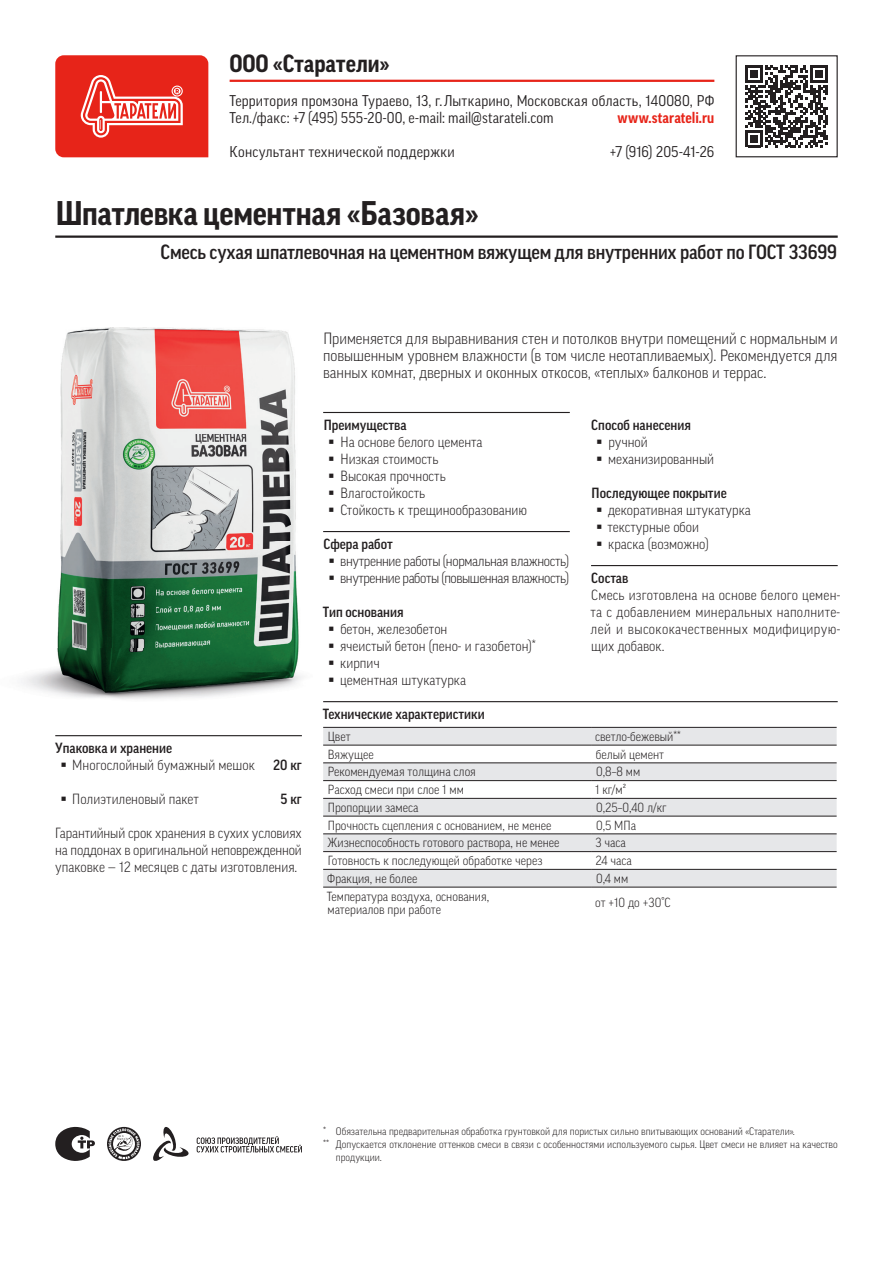
<style>
.page{position:relative;width:893px;height:1263px;background:#fff}
.page>*{position:absolute;margin:0;border:0;box-sizing:border-box;transform-origin:0 0}
.t1{font:700 33px "Good Pro Narr";letter-spacing:-.01em;color:#231f20}
.t2{font:700 24px "Good Pro Narr";letter-spacing:-.005em;color:#231f20}
.t3{font:500 19.8px "Good Pro Narr";letter-spacing:-.01em;color:#231f20}
.t4{font:300 15.75px/17px "Good Pro Narr";color:#231f20;text-align:justify}
.t5{font:15px/17px "Good Pro Narr";letter-spacing:.01em;color:#231f20}
.t6{font:700 15px "Good Pro Narr";letter-spacing:.005em;color:#e72419}
.t7{font:300 14.25px/17px "Good Pro Narr";color:#231f20;text-align:justify}
.t8{font:500 14.25px "Good Pro Narr";color:#231f20}
.t9{font:300 14.25px "Good Pro Narr";letter-spacing:-.025em;color:#231f20}
.t10{font:300 14.25px "Good Pro Narr";letter-spacing:-.03em;color:#231f20}
.t11{font:300 12.75px/13px "Good Pro Narr";color:#231f20}
.t12{font:300 10.5px "Good Pro Narr";color:#231f20}
</style>
<div class="page">
<hr style="left:230px;top:80px;width:484px;height:2px;background:#e72419">
<svg style="left:55px;top:55px;width:153px;height:102px;background:#ea4036"></svg>
<hr style="left:55px;top:235px;width:783px;height:3px;background:#231f20">
<img style="left:21px;top:327px;width:281px;height:372px">
<svg style="left:746px;top:65px;width:82px;height:82px"></svg>
<div style="left:736px;top:55px;width:102px;height:102px;border:1px solid #231f20"></div>
<hr style="left:55px;top:735px;width:247px;height:1px;background:#231f20">
<svg style="left:107px;top:1127px;width:34px;height:34px"></svg>
<svg style="left:55px;top:1127px;width:40px;height:34px"></svg>
<svg style="left:153px;top:1127px;width:36px;height:34px"></svg>
<svg style="left:197px;top:1136px;width:105px;height:16px"></svg>
<hr style="left:323px;top:412px;width:247px;height:1px;background:#231f20">
<hr style="left:323px;top:531px;width:247px;height:1px;background:#231f20">
<hr style="left:591px;top:565px;width:247px;height:1px;background:#231f20">
<hr style="left:323px;top:701px;width:515px;height:1px;background:#231f20">
<svg style="left:323px;top:728px;width:514px;height:159px;fill:#e6e7e9"></svg>
<hr style="left:323px;top:727px;width:268px;height:1px;background:#231f20">
<hr style="left:591px;top:727px;width:246px;height:1px;background:#231f20">
<hr style="left:323px;top:745px;width:268px;height:1px;background:#231f20">
<hr style="left:591px;top:745px;width:246px;height:1px;background:#231f20">
<hr style="left:323px;top:762px;width:268px;height:1px;background:#231f20">
<hr style="left:591px;top:762px;width:246px;height:1px;background:#231f20">
<hr style="left:323px;top:780px;width:268px;height:1px;background:#231f20">
<hr style="left:591px;top:780px;width:246px;height:1px;background:#231f20">
<hr style="left:323px;top:798px;width:268px;height:1px;background:#231f20">
<hr style="left:591px;top:798px;width:246px;height:1px;background:#231f20">
<hr style="left:323px;top:816px;width:268px;height:1px;background:#231f20">
<hr style="left:591px;top:816px;width:246px;height:1px;background:#231f20">
<hr style="left:323px;top:833px;width:268px;height:1px;background:#231f20">
<hr style="left:591px;top:833px;width:246px;height:1px;background:#231f20">
<hr style="left:323px;top:851px;width:268px;height:1px;background:#231f20">
<hr style="left:591px;top:851px;width:246px;height:1px;background:#231f20">
<hr style="left:323px;top:869px;width:268px;height:1px;background:#231f20">
<hr style="left:591px;top:869px;width:246px;height:1px;background:#231f20">
<hr style="left:323px;top:887px;width:268px;height:1px;background:#231f20">
<hr style="left:591px;top:887px;width:246px;height:1px;background:#231f20">
<h2 class="t2" style="left:230px;top:50px;width:161px">ООО «Старатели»</h2>
<p class="t5" style="left:230px;top:92px;width:486px">Территория промзона Тураево, 13, г. Лыткарино, Московская область, 140080, РФ<br>Тел./факс: +7 (495) 555-20-00, e-mail: mail@starateli.com</p>
<p class="t6" style="left:618px;top:110px;width:98px">www.starateli.ru</p>
<p class="t5" style="left:230px;top:143px;width:227px">Консультант технической поддержки</p>
<p class="t5" style="left:610px;top:143px;width:106px">+7 (916) 205-41-26</p>
<h1 class="t1" style="left:56px;top:195px;width:425px">Шпатлевка цементная «Базовая»</h1>
<h3 class="t3" style="left:161px;top:241px;width:678px">Смесь сухая шпатлевочная на цементном вяжущем для внутренних работ по ГОСТ 33699</h3>
<p class="t4" style="left:323px;top:330px;width:516px">Применяется для выравнивания стен и потолков внутри помещений с нормальным и повышенным уровнем влажности (в том числе неотапливаемых). Рекомендуется для ванных комнат, дверных и оконных откосов, «теплых» балконов и террас.</p>
<p class="t8" style="left:55px;top:739px;width:118px">Упаковка и хранение</p>
<p class="t7" style="left:61px;top:756px;width:196px">▪ Многослойный бумажный мешок</p>
<p class="t8" style="left:273px;top:756px;width:30px">20 кг</p>
<p class="t7" style="left:61px;top:790px;width:140px">▪ Полиэтиленовый пакет</p>
<p class="t8" style="left:281px;top:790px;width:23px">5 кг</p>
<p class="t7" style="left:55px;top:824px;width:248px">Гарантийный срок хранения в сухих условиях на поддонах в оригинальной неповрежденной упаковке — 12 месяцев с даты изготовления.</p>
<p class="t8" style="left:324px;top:416px;width:84px">Преимущества</p>
<p class="t7" style="left:328px;top:433px;width:156px">▪ На основе белого цемента</p>
<p class="t7" style="left:328px;top:450px;width:112px">▪ Низкая стоимость</p>
<p class="t7" style="left:328px;top:467px;width:119px">▪ Высокая прочность</p>
<p class="t7" style="left:328px;top:484px;width:99px">▪ Влагостойкость</p>
<p class="t7" style="left:328px;top:501px;width:200px">▪ Стойкость к трещинообразованию</p>
<p class="t8" style="left:323px;top:535px;width:71px">Сфера работ</p>
<p class="t9" style="left:328px;top:552px;width:242px">▪ внутренние работы (нормальная влажность)</p>
<p class="t10" style="left:328px;top:569px;width:242px">▪ внутренние работы (повышенная влажность)</p>
<p class="t8" style="left:323px;top:603px;width:82px">Тип основания</p>
<p class="t7" style="left:328px;top:620px;width:121px">▪ бетон, железобетон</p>
<p class="t7" style="left:328px;top:637px;width:209px">▪ ячеистый бетон (пено- и газобетон)*</p>
<p class="t7" style="left:328px;top:654px;width:53px">▪ кирпич</p>
<p class="t7" style="left:328px;top:671px;width:139px">▪ цементная штукатурка</p>
<p class="t8" style="left:591px;top:416px;width:101px">Способ нанесения</p>
<p class="t7" style="left:596px;top:433px;width:53px">▪ ручной</p>
<p class="t7" style="left:596px;top:450px;width:119px">▪ механизированный</p>
<p class="t8" style="left:592px;top:484px;width:137px">Последующее покрытие</p>
<p class="t7" style="left:596px;top:501px;width:156px">▪ декоративная штукатурка</p>
<p class="t7" style="left:596px;top:518px;width:104px">▪ текстурные обои</p>
<p class="t7" style="left:596px;top:535px;width:114px">▪ краска (возможно)</p>
<p class="t8" style="left:591px;top:569px;width:38px">Состав</p>
<p class="t7" style="left:590px;top:586px;width:251px">Смесь изготовлена на основе белого цемен&shy;та с добавлением минеральных наполните&shy;лей и высококачественных модифицирую&shy;щих добавок.</p>
<p class="t8" style="left:323px;top:705px;width:163px">Технические характеристики</p>
<p class="t11" style="left:328px;top:730px;width:24px">Цвет</p>
<p class="t11" style="left:595px;top:730px;width:87px">светло-бежевый**</p>
<p class="t11" style="left:328px;top:747px;width:47px">Вяжущее</p>
<p class="t11" style="left:596px;top:747px;width:70px">белый цемент</p>
<p class="t11" style="left:328px;top:765px;width:150px">Рекомендуемая толщина слоя</p>
<p class="t11" style="left:596px;top:765px;width:46px">0,8–8 мм</p>
<p class="t11" style="left:328px;top:783px;width:138px">Расход смеси при слое 1 мм</p>
<p class="t11" style="left:595px;top:783px;width:32px">1 кг/м²</p>
<p class="t11" style="left:328px;top:801px;width:92px">Пропорции замеса</p>
<p class="t11" style="left:596px;top:801px;width:72px">0,25–0,40 л/кг</p>
<p class="t11" style="left:328px;top:818px;width:225px">Прочность сцепления с основанием, не менее</p>
<p class="t11" style="left:596px;top:818px;width:42px">0,5 МПа</p>
<p class="t11" style="left:327px;top:836px;width:234px">Жизнеспособность готового раствора, не менее</p>
<p class="t11" style="left:595px;top:836px;width:32px">3 часа</p>
<p class="t11" style="left:328px;top:854px;width:216px">Готовность к последующей обработке через</p>
<p class="t11" style="left:595px;top:854px;width:38px">24 часа</p>
<p class="t11" style="left:327px;top:872px;width:92px">Фракция, не более</p>
<p class="t11" style="left:596px;top:872px;width:34px">0,4 мм</p>
<p class="t11" style="left:327px;top:889px;width:164px">Температура воздуха, основания, материалов при работе</p>
<p class="t11" style="left:595px;top:896px;width:77px">от +10 до +30°C</p>
<p class="t12" style="left:323px;top:1126px;width:473px">* Обязательна предварительная обработка грунтовкой для порис тых сильно впитывающих оснований «Старатели».</p>
<p class="t12" style="left:323px;top:1138px;width:516px">** Допускается отклонение оттенков смеси в связи с особенностями используемого сырья. Цвет смеси не влияет на качество</p>
<p class="t12" style="left:336px;top:1151px;width:47px">продукции.</p>
</div>
